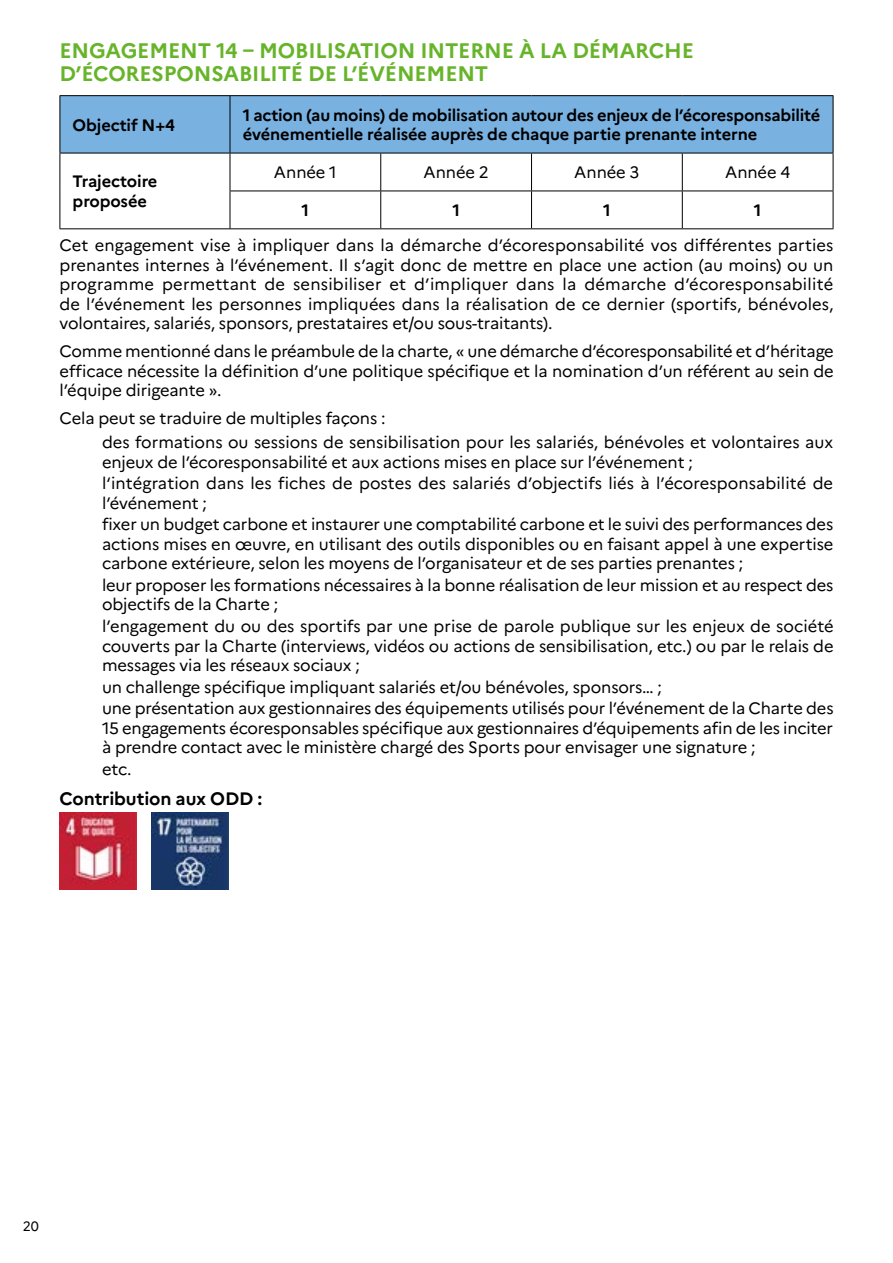
<style>
.page{position:relative;width:893px;height:1263px;background:#fff}
.page>*{position:absolute;margin:0;border:0;box-sizing:border-box;transform-origin:0 0}
.t1{font:700 21px/22.5px "Marianne";letter-spacing:-.01em;color:#67b42a}
.t2{font:700 18px "Marianne";letter-spacing:-.01em;color:#000}
.t3{font:16.5px/19.5px "Marianne";letter-spacing:-.01em;color:#000}
.t4{font:700 16.5px/19.5px "Marianne";letter-spacing:-.015em;color:#000}
.t5{font:13.5px "Marianne";color:#000}
</style>
<div class="page">
<div style="left:61px;top:96px;width:772px;height:57px;background:#79b1e1"></div>
<hr style="left:60px;top:95px;width:170px;height:1px;background:#000">
<hr style="left:60px;top:96px;width:1px;height:57px;background:#000">
<hr style="left:230px;top:95px;width:151px;height:1px;background:#000">
<hr style="left:230px;top:96px;width:1px;height:57px;background:#000">
<hr style="left:381px;top:95px;width:150px;height:1px;background:#000">
<hr style="left:531px;top:95px;width:151px;height:1px;background:#000">
<hr style="left:682px;top:95px;width:151px;height:1px;background:#000">
<hr style="left:833px;top:96px;width:1px;height:57px;background:#000">
<hr style="left:60px;top:153px;width:170px;height:1px;background:#000">
<hr style="left:60px;top:153px;width:1px;height:38px;background:#000">
<hr style="left:230px;top:153px;width:151px;height:1px;background:#000">
<hr style="left:230px;top:153px;width:1px;height:38px;background:#000">
<hr style="left:381px;top:153px;width:150px;height:1px;background:#000">
<hr style="left:380px;top:153px;width:1px;height:38px;background:#000">
<hr style="left:531px;top:153px;width:151px;height:1px;background:#000">
<hr style="left:531px;top:153px;width:1px;height:38px;background:#000">
<hr style="left:682px;top:153px;width:151px;height:1px;background:#000">
<hr style="left:682px;top:153px;width:1px;height:38px;background:#000">
<hr style="left:833px;top:153px;width:1px;height:38px;background:#000">
<hr style="left:60px;top:191px;width:1px;height:37px;background:#000">
<hr style="left:230px;top:191px;width:151px;height:1px;background:#000">
<hr style="left:230px;top:191px;width:1px;height:37px;background:#000">
<hr style="left:381px;top:191px;width:150px;height:1px;background:#000">
<hr style="left:380px;top:191px;width:1px;height:37px;background:#000">
<hr style="left:531px;top:191px;width:151px;height:1px;background:#000">
<hr style="left:531px;top:191px;width:1px;height:37px;background:#000">
<hr style="left:682px;top:191px;width:151px;height:1px;background:#000">
<hr style="left:682px;top:191px;width:1px;height:37px;background:#000">
<hr style="left:833px;top:191px;width:1px;height:37px;background:#000">
<hr style="left:60px;top:228px;width:170px;height:1px;background:#000">
<hr style="left:230px;top:228px;width:151px;height:1px;background:#000">
<hr style="left:381px;top:228px;width:150px;height:1px;background:#000">
<hr style="left:531px;top:228px;width:151px;height:1px;background:#000">
<hr style="left:682px;top:228px;width:151px;height:1px;background:#000">
<img style="left:60px;top:813px;width:76px;height:76px">
<img style="left:151px;top:813px;width:77px;height:76px">
<p class="t1" style="left:60px;top:40px;width:636px">ENGAGEMENT 14 – MOBILISATION INTERNE À LA DÉMARCHE<br>D’ÉCORESPONSABILITÉ DE L’ÉVÉNEMENT</p>
<p class="t4" style="left:73px;top:115px;width:104px">Objectif N+4</p>
<p class="t4" style="left:243px;top:105px;width:579px">1 action (au moins) de mobilisation autour des enjeux de l’écoresponsabilité événementielle réalisée auprès de chaque partie prenante interne</p>
<p class="t4" style="left:73px;top:172px;width:86px">Trajectoire proposée</p>
<p class="t3" style="left:274px;top:163px;width:64px">Année 1</p>
<p class="t3" style="left:424px;top:163px;width:67px">Année 2</p>
<p class="t3" style="left:574px;top:163px;width:67px">Année 3</p>
<p class="t3" style="left:725px;top:163px;width:67px">Année 4</p>
<p class="t4" style="left:302px;top:200px;width:9px">1</p>
<p class="t4" style="left:452px;top:200px;width:9px">1</p>
<p class="t4" style="left:603px;top:200px;width:9px">1</p>
<p class="t4" style="left:754px;top:200px;width:9px">1</p>
<p class="t3" style="left:60px;top:236px;width:775px;text-align:justify">Cet engagement vise à impliquer dans la démarche d’écoresponsabilité vos différentes parties prenantes internes à l’événement. Il s’agit donc de mettre en place une action (au moins) ou un programme permettant de sensibiliser et d’impliquer dans la démarche d’écoresponsabilité de l’événement les personnes impliquées dans la réalisation de ce dernier (sportifs, bénévoles, volontaires, salariés, sponsors, prestataires et/ou sous-traitants).</p>
<p class="t3" style="left:60px;top:342px;width:776px;text-align:justify">Comme mentionné dans le préambule de la charte, « une démarche d’écoresponsabilité et d’héritage efficace nécessite la définition d’une politique spécifique et la nomination d’un référent au sein de l’équipe dirigeante ».</p>
<p class="t3" style="left:102px;top:406px;width:732px;line-height:23.7px;text-indent:-43px">Cela peut se traduire de multiples façons :<br>des formations ou sessions de sensibilisation pour les salariés, bénévoles et volontaires aux</p>
<p class="t3" style="left:102px;top:451px;width:733px;line-height:21.6px">enjeux de l’écoresponsabilité et aux actions mises en place sur l’événement ;<br>l‘intégration dans les fiches de postes des salariés d’objectifs liés à l’écoresponsabilité de</p>
<p class="t3" style="left:102px;top:492px;width:733px;line-height:21.6px">l’événement ;<br>fixer un budget carbone et instaurer une comptabilité carbone et le suivi des performances des</p>
<p class="t3" style="left:102px;top:534px;width:733px">actions mises en œuvre, en utilisant des outils disponibles ou en faisant appel à une expertise carbone extérieure, selon les moyens de l’organisateur et de ses parties prenantes ;</p>
<p class="t3" style="left:102px;top:575px;width:733px">leur proposer les formations nécessaires à la bonne réalisation de leur mission et au respect des objectifs de la Charte ;</p>
<p class="t3" style="left:102px;top:616px;width:733px;text-align:justify">l’engagement du ou des sportifs par une prise de parole publique sur les enjeux de société couverts par la Charte (interviews, vidéos ou actions de sensibilisation, etc.) ou par le relais de messages via les réseaux sociaux ;</p>
<p class="t3" style="left:102px;top:676px;width:733px;line-height:21.6px">un challenge spécifique impliquant salariés et/ou bénévoles, sponsors… ;<br>une présentation aux gestionnaires des équipements utilisés pour l’événement de la Charte des</p>
<p class="t3" style="left:102px;top:718px;width:733px">15 engagements écoresponsables spécifique aux gestionnaires d’équipements afin de les inciter à prendre contact avec le ministère chargé des Sports pour envisager une signature ;</p>
<p class="t3" style="left:102px;top:759px;width:31px">etc.</p>
<p class="t2" style="left:60px;top:788px;width:204px">Contribution aux ODD :</p>
<p class="t5" style="left:23px;top:1217px;width:18px">20</p>
</div>
